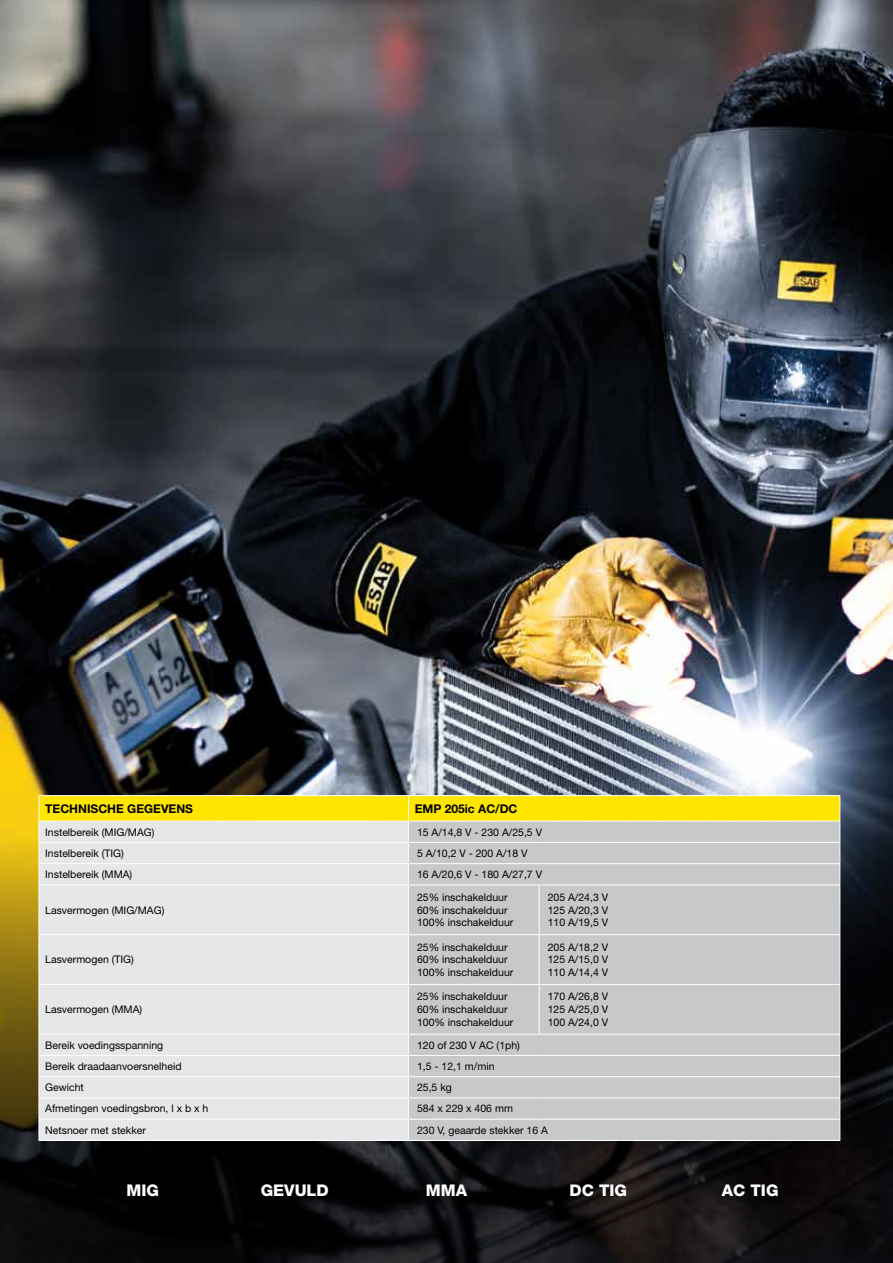
<style>
.page{position:relative;width:893px;height:1263px;background:#fff}
.page>*{position:absolute;margin:0;border:0;box-sizing:border-box;transform-origin:0 0}
.t1{font:800 16.05px "Helvetica Neue LT Pro";color:#fff}
.t2{font:700 12px "Helvetica Neue LT Pro";color:#000}
.t3{font:10.5px/12.6px "Helvetica Neue LT Pro";color:#000}
</style>
<div class="page">
<img style="left:30px;top:0;width:863px;height:833px">
<svg style="left:0;top:0;width:30px;height:833px;background:#5c563e"></svg>
<svg style="left:0;top:833px;width:893px;height:430px;background:#18160f"></svg>
<div style="left:40px;top:885px;width:368px;height:255px;background:#e6e7e8"></div>
<div style="left:409px;top:885px;width:430px;height:255px;background:#c7c8ca"></div>
<svg style="left:839px;top:1035px;width:1px;height:105px"></svg>
<hr style="left:39px;top:795px;width:370px;height:1px;background:#fff">
<hr style="left:409px;top:795px;width:130px;height:1px;background:#fff">
<hr style="left:539px;top:795px;width:301px;height:1px;background:#fff">
<svg style="left:39px;top:796px;width:801px;height:88px;background:#e2dc9c"></svg>
<hr style="left:539px;top:863px;width:301px;height:1px;background:#fff">
<hr style="left:39px;top:884px;width:370px;height:1px;background:#fff">
<hr style="left:39px;top:885px;width:1px;height:49px;background:#fff">
<hr style="left:409px;top:884px;width:130px;height:1px;background:#fff">
<hr style="left:408px;top:885px;width:1px;height:49px;background:#fff">
<hr style="left:539px;top:884px;width:301px;height:1px;background:#fff">
<hr style="left:539px;top:885px;width:1px;height:49px;background:#fff">
<hr style="left:839px;top:885px;width:1px;height:49px;background:#fff">
<hr style="left:39px;top:934px;width:370px;height:1px;background:#fff">
<hr style="left:39px;top:935px;width:1px;height:49px;background:#fff">
<hr style="left:409px;top:934px;width:130px;height:1px;background:#fff">
<hr style="left:408px;top:935px;width:1px;height:49px;background:#fff">
<hr style="left:539px;top:934px;width:301px;height:1px;background:#fff">
<hr style="left:539px;top:935px;width:1px;height:49px;background:#fff">
<hr style="left:839px;top:935px;width:1px;height:49px;background:#fff">
<hr style="left:39px;top:984px;width:370px;height:1px;background:#fff">
<hr style="left:39px;top:985px;width:1px;height:49px;background:#fff">
<hr style="left:409px;top:984px;width:130px;height:1px;background:#fff">
<hr style="left:408px;top:985px;width:1px;height:49px;background:#fff">
<hr style="left:539px;top:984px;width:301px;height:1px;background:#fff">
<hr style="left:539px;top:985px;width:1px;height:49px;background:#fff">
<hr style="left:839px;top:985px;width:1px;height:49px;background:#fff">
<hr style="left:39px;top:1034px;width:370px;height:1px;background:#fff">
<hr style="left:409px;top:1034px;width:130px;height:1px;background:#fff">
<hr style="left:539px;top:1034px;width:301px;height:1px;background:#fff">
<hr style="left:39px;top:1055px;width:370px;height:1px;background:#fff">
<hr style="left:409px;top:1055px;width:130px;height:1px;background:#fff">
<hr style="left:539px;top:1055px;width:301px;height:1px;background:#fff">
<hr style="left:39px;top:1076px;width:370px;height:1px;background:#fff">
<hr style="left:409px;top:1076px;width:130px;height:1px;background:#fff">
<hr style="left:539px;top:1076px;width:301px;height:1px;background:#fff">
<hr style="left:39px;top:1097px;width:370px;height:1px;background:#fff">
<hr style="left:409px;top:1097px;width:130px;height:1px;background:#fff">
<hr style="left:539px;top:1097px;width:301px;height:1px;background:#fff">
<hr style="left:39px;top:1119px;width:370px;height:1px;background:#fff">
<svg style="left:39px;top:1035px;width:1px;height:105px"></svg>
<hr style="left:409px;top:1119px;width:130px;height:1px;background:#fff">
<svg style="left:408px;top:1034px;width:1px;height:106px"></svg>
<hr style="left:539px;top:1119px;width:301px;height:1px;background:#fff">
<hr style="left:39px;top:1140px;width:370px;height:1px;background:#fff">
<hr style="left:409px;top:1140px;width:130px;height:1px;background:#fff">
<hr style="left:539px;top:1140px;width:301px;height:1px;background:#fff">
<p class="t2" style="left:45px;top:801px;width:149px">TECHNISCHE GEGEVENS</p>
<p class="t2" style="left:415px;top:801px;width:104px">EMP 205ic AC/DC</p>
<p class="t3" style="left:45px;top:825px;width:111px">Instelbereik (MIG/MAG)</p>
<p class="t3" style="left:417px;top:825px;width:127px">15 A/14,8 V - 230 A/25,5 V</p>
<p class="t3" style="left:45px;top:846px;width:80px">Instelbereik (TIG)</p>
<p class="t3" style="left:417px;top:846px;width:112px">5 A/10,2 V - 200 A/18 V</p>
<p class="t3" style="left:45px;top:868px;width:89px">Instelbereik (MMA)</p>
<p class="t3" style="left:417px;top:868px;width:127px">16 A/20,6 V - 180 A/27,7 V</p>
<p class="t3" style="left:45px;top:903px;width:121px">Lasvermogen (MIG/MAG)</p>
<p class="t3" style="left:417px;top:891px;width:98px">25% inschakelduur<br>60% inschakelduur<br>100% inschakelduur</p>
<p class="t3" style="left:548px;top:891px;width:62px;text-align:justify">205 A/24,3 V 125 A/20,3 V 110 A/19,5 V</p>
<p class="t3" style="left:45px;top:953px;width:90px">Lasvermogen (TIG)</p>
<p class="t3" style="left:45px;top:1003px;width:99px">Lasvermogen (MMA)</p>
<p class="t3" style="left:417px;top:940px;width:98px">25% inschakelduur<br>60% inschakelduur<br>100% inschakelduur</p>
<p class="t3" style="left:548px;top:940px;width:62px;text-align:justify">205 A/18,2 V 125 A/15,0 V 110 A/14,4 V</p>
<p class="t3" style="left:417px;top:990px;width:98px">25% inschakelduur<br>60% inschakelduur<br>100% inschakelduur</p>
<p class="t3" style="left:548px;top:990px;width:62px;text-align:justify">170 A/26,8 V 125 A/25,0 V 100 A/24,0 V</p>
<p class="t3" style="left:45px;top:1038px;width:120px">Bereik voedingsspanning</p>
<p class="t3" style="left:417px;top:1038px;width:104px">120 of 230 V AC (1ph)</p>
<p class="t3" style="left:45px;top:1059px;width:138px">Bereik draadaanvoersnelheid</p>
<p class="t3" style="left:417px;top:1059px;width:79px">1,5 - 12,1 m/min</p>
<p class="t3" style="left:45px;top:1081px;width:40px">Gewicht</p>
<p class="t3" style="left:417px;top:1081px;width:36px">25,5 kg</p>
<p class="t3" style="left:45px;top:1102px;width:165px">Afmetingen voedingsbron, l x b x h</p>
<p class="t3" style="left:417px;top:1102px;width:97px">584 x 229 x 406 mm</p>
<p class="t3" style="left:45px;top:1123px;width:102px">Netsnoer met stekker</p>
<p class="t3" style="left:417px;top:1123px;width:132px">230 V, geaarde stekker 16 A</p>
<h1 class="t1" style="left:127px;top:1180px;width:34px">MIG</h1>
<h1 class="t1" style="left:261px;top:1181px;width:69px">GEVULD</h1>
<h1 class="t1" style="left:426px;top:1180px;width:43px">MMA</h1>
<h1 class="t1" style="left:570px;top:1180px;width:59px">DC TIG</h1>
<h1 class="t1" style="left:722px;top:1180px;width:58px">AC TIG</h1>
</div>
